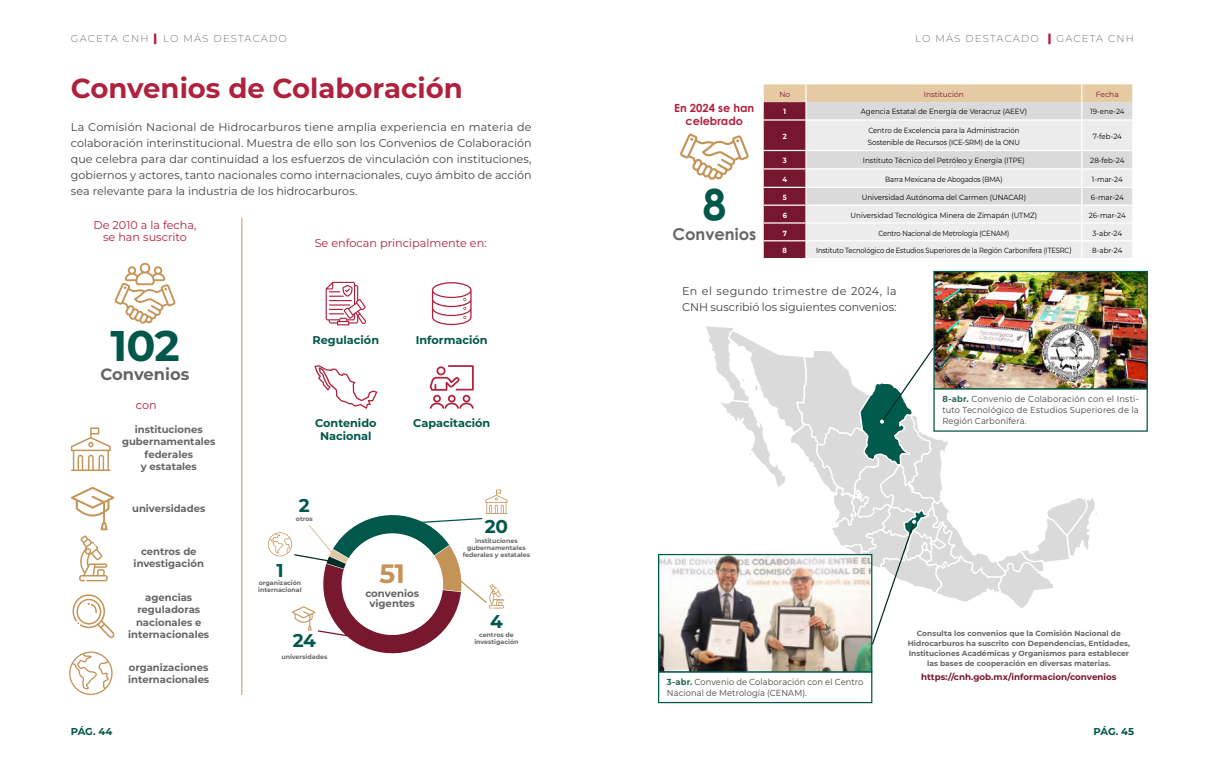
<style>
.page{position:relative;width:1205px;height:766px;background:#fff}
.page>*{position:absolute;margin:0;border:0;box-sizing:border-box;transform-origin:0 0}
.t1{font:700 42.88px "Montserrat";color:#00584a}
.t2{font:700 42.88px "Century Gothic Pro";color:#00584a}
.t3{font:700 27.5px "Montserrat";color:#b0213e}
.t4{font:700 26.62px "Montserrat";color:#c49357}
.t5{font:700 18.5px "Montserrat";color:#00584a}
.t6{font:700 16.38px "Montserrat";color:#646664}
.t7{font:700 16.38px "Century Gothic Pro";color:#646664}
.t8{font:11.25px/16px "Montserrat";color:#434141;text-align:justify}
.t9{font:11.25px/12.5px "Montserrat";color:#b0213e;text-align:center}
.t10{font:700 11.25px "Montserrat";color:#00584a}
.t11{font:700 11.25px/12.5px "Century Gothic Pro";color:#b0213e;text-align:center}
.t12{font:700 10.12px/10px "Montserrat";color:#646664;text-align:center}
.t13{font:700 10px/12.5px "Montserrat";color:#646664;text-align:center}
.t14{font:300 10px "Montserrat";letter-spacing:.12em;color:#737277}
.t15{font:700 10px "Montserrat";letter-spacing:-.01em;color:#00584a}
.t16{font:8.75px/11.2px "Montserrat";letter-spacing:.01em;color:#434141;text-align:justify;scale:.95 1}
.t17{font:700 8.75px "Montserrat";color:#77162f}
.t18{font:7.5px "Montserrat";letter-spacing:-.01em;color:#000;scale:.95 1}
.t19{font:700 7.5px/10px "Montserrat";color:#646664;text-align:center}
.t20{font:7.5px "Montserrat";letter-spacing:-.01em;color:#000;scale:.9 1}
.t21{font:7.5px/12.5px "Montserrat";letter-spacing:-.01em;color:#000;scale:.93 1}
.t22{font:7.5px "Montserrat";color:#77162f}
.t23{font:700 7.5px "Montserrat";color:#fff;scale:.9 1}
.t24{font:700 6.25px/7px "Montserrat";color:#646664;text-align:center}
.s1{font-weight:900;font-size:11.25px;color:#b0213e}
.s2{font-weight:700;color:#256457}
</style>
<div class="page">
<svg style="left:114px;top:263px;width:61px;height:60px"></svg>
<svg style="left:680px;top:133px;width:69px;height:47px"></svg>
<svg style="left:764px;top:84px;width:369px;height:174px;background:#dcd0cf"></svg>
<svg style="left:71px;top:427px;width:40px;height:44px"></svg>
<svg style="left:71px;top:486px;width:44px;height:95px"></svg>
<svg style="left:72px;top:594px;width:43px;height:43px"></svg>
<svg style="left:69px;top:651px;width:44px;height:43px"></svg>
<hr style="left:242px;top:218px;width:1px;height:476px;background:#c49357">
<svg style="left:314px;top:365px;width:63px;height:43px"></svg>
<svg style="left:430px;top:365px;width:44px;height:43px"></svg>
<svg style="left:326px;top:282px;width:40px;height:43px"></svg>
<svg style="left:432px;top:282px;width:39px;height:43px"></svg>
<svg style="left:268px;top:489px;width:239px;height:165px"></svg>
<div style="left:933px;top:388px;width:215px;height:43px;background:#fff;border:1px solid #00584a"></div>
<img style="left:935px;top:273px;width:211px;height:114px">
<div style="left:933px;top:271px;width:215px;height:118px;border:1px solid #00584a"></div>
<div style="left:658px;top:671px;width:214px;height:32px;background:#fff;border:1px solid #00584a"></div>
<img style="left:660px;top:555px;width:210px;height:115px">
<div style="left:658px;top:553px;width:214px;height:119px;border:1px solid #00584a"></div>
<svg style="left:704px;top:324px;width:395px;height:321px"></svg>
<p class="t14" style="left:71px;top:32px;width:218px">GACETA CNH <span class="s1">|</span> LO MÁS DESTACADO</p>
<p class="t14" style="left:915px;top:32px;width:220px">LO MÁS DESTACADO <span class="s1">|</span> GACETA CNH</p>
<h2 class="t3" style="left:71px;top:68px;width:393px">Convenios de Colaboración</h2>
<p class="t8" style="left:71px;top:119px;width:462px">La Comisión Nacional de Hidrocarburos tiene amplia experiencia en materia de colaboración interinstitucional. Muestra de ello son los Convenios de Colaboración que celebra para dar continuidad a los esfuerzos de vinculación con instituciones, gobiernos y actores, tanto nacionales como internacionales, cuyo ámbito de acción sea relevante para la industria de los hidrocarburos.</p>
<p class="t9" style="left:94px;top:218px;width:104px">De 2010 a la fecha, se han suscrito</p>
<h1 class="t1" style="left:110px;top:315px;width:71px">102</h1>
<h3 class="t6" style="left:101px;top:362px;width:90px">Convenios</h3>
<p class="t9" style="left:136px;top:398px;width:22px">con</p>
<p class="t13" style="left:122px;top:422px;width:95px">instituciones gubernamentales federales<br>y estatales</p>
<p class="t13" style="left:132px;top:501px;width:75px">universidades</p>
<p class="t13" style="left:134px;top:544px;width:72px">centros de investigación</p>
<p class="t13" style="left:128px;top:590px;width:83px">agencias reguladoras nacionales e internacionales</p>
<p class="t13" style="left:128px;top:660px;width:83px;text-align:left">organizaciones internacionales</p>
<p class="t9" style="left:315px;top:236px;width:173px">Se enfocan principalmente en:</p>
<p class="t10" style="left:312px;top:332px;width:68px">Regulación</p>
<p class="t10" style="left:416px;top:332px;width:73px">Información</p>
<p class="t10" style="left:315px;top:415px;width:63px">Contenido</p>
<p class="t10" style="left:413px;top:415px;width:78px">Capacitación</p>
<p class="t10" style="left:320px;top:427px;width:53px">Nacional</p>
<h3 class="t5" style="left:299px;top:492px;width:12px">2</h3>
<p class="t24" style="left:296px;top:515px;width:18px">otros</p>
<h3 class="t5" style="left:276px;top:557px;width:9px">1</h3>
<p class="t24" style="left:258px;top:579px;width:45px;text-align:left">organización internacional</p>
<h3 class="t5" style="left:293px;top:627px;width:25px">24</h3>
<p class="t24" style="left:281px;top:653px;width:47px">universidades</p>
<h3 class="t4" style="left:379px;top:554px;width:27px">51</h3>
<p class="t12" style="left:365px;top:587px;width:55px">convenios vigentes</p>
<h3 class="t5" style="left:485px;top:513px;width:25px">20</h3>
<p class="t24" style="left:463px;top:536px;width:69px">instituciones gubernamentales federales y estatales</p>
<h3 class="t5" style="left:490px;top:608px;width:14px">4</h3>
<p class="t24" style="left:474px;top:631px;width:46px">centros de investigación</p>
<p class="t11" style="left:674px;top:101px;width:82px">En 2024 se han celebrado</p>
<h1 class="t2" style="left:702px;top:178px;width:25px">8</h1>
<h3 class="t7" style="left:672px;top:224px;width:85px">Convenios</h3>
<p class="t22" style="left:779px;top:89px;width:12px">No</p>
<p class="t22" style="left:924px;top:89px;width:42px">Institución</p>
<p class="t22" style="left:1096px;top:89px;width:24px">Fecha</p>
<p class="t23" style="left:783px;top:106px;width:4px">1</p>
<p class="t18" style="left:861px;top:106px;width:176px">Agencia Estatal de Energía de Veracruz (AEEV)</p>
<p class="t18" style="left:1090px;top:106px;width:38px">19-ene-24</p>
<p class="t23" style="left:783px;top:131px;width:6px">2</p>
<p class="t21" style="left:868px;top:123px;width:165px">Centro de Excelencia para la Administración<br>Sostenible de Recursos (ICE-SRM) de la ONU</p>
<p class="t18" style="left:1092px;top:131px;width:32px">7-feb-24</p>
<p class="t23" style="left:783px;top:155px;width:6px">3</p>
<p class="t18" style="left:863px;top:155px;width:172px">Instituto Técnico del Petróleo y Energía (ITPE)</p>
<p class="t18" style="left:1090px;top:155px;width:37px">28-feb-24</p>
<p class="t23" style="left:782px;top:174px;width:7px">4</p>
<p class="t20" style="left:885px;top:174px;width:132px">Barra Mexicana de Abogados (BMA)</p>
<p class="t18" style="left:1092px;top:174px;width:34px">1-mar-24</p>
<p class="t23" style="left:783px;top:192px;width:6px">5</p>
<p class="t18" style="left:862px;top:192px;width:175px">Universidad Autónoma del Carmen (UNACAR)</p>
<p class="t18" style="left:1091px;top:192px;width:36px">6-mar-24</p>
<p class="t23" style="left:783px;top:209px;width:6px">6</p>
<p class="t18" style="left:850px;top:210px;width:198px">Universidad Tecnológica Minera de Zimapán (UTMZ)</p>
<p class="t18" style="left:1089px;top:210px;width:40px">26-mar-24</p>
<p class="t23" style="left:783px;top:227px;width:6px">7</p>
<p class="t20" style="left:878px;top:228px;width:147px">Centro Nacional de Metrología (CENAM)</p>
<p class="t18" style="left:1092px;top:228px;width:33px">3-abr-24</p>
<p class="t23" style="left:782px;top:245px;width:6px">8</p>
<p class="t20" style="left:816px;top:245px;width:285px">Instituto Tecnológico de Estudios Superiores de la Región Carbonífera (ITESRC)</p>
<p class="t18" style="left:1092px;top:245px;width:33px">8-abr-24</p>
<p class="t8" style="left:682px;top:282px;width:216px">En el segundo trimestre de 2024, la<br>CNH suscribió los siguientes convenios:</p>
<p class="t16" style="left:942px;top:392px;width:208px"><span class="s2">8-abr.</span> Convenio de Colaboración con el Insti&shy;tuto Tecnológico de Estudios Superiores de la Región Carbonífera.</p>
<p class="t16" style="left:667px;top:675px;width:208px"><span class="s2">3-abr.</span> Convenio de Colaboración con el Centro<br>Nacional de Metrología (CENAM).</p>
<p class="t19" style="left:908px;top:627px;width:224px">Consulta los convenios que la Comisión Nacional de Hidrocarburos ha suscrito con Dependencias, Entidades, Instituciones Académicas y Organismos para establecer las bases de cooperación en diversas materias.</p>
<p class="t17" style="left:921px;top:670px;width:197px">https://cnh.gob.mx/informacion/convenios</p>
<p class="t15" style="left:71px;top:724px;width:43px">PÁG. 44</p>
<p class="t15" style="left:1093px;top:724px;width:42px">PÁG. 45</p>
</div>
